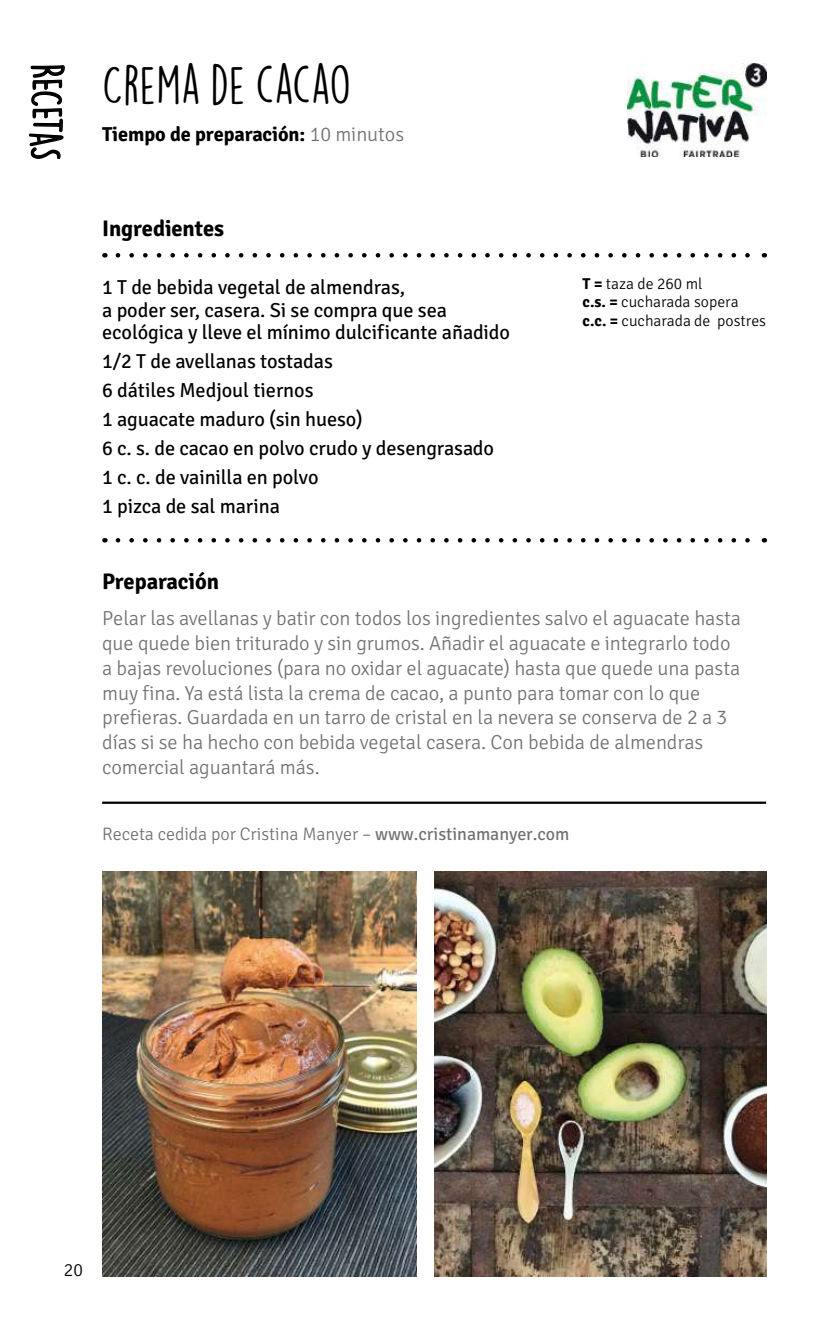
<style>
.page{position:relative;width:830px;height:1340px;background:#fff}
.page>*{position:absolute;margin:0;border:0;box-sizing:border-box;transform-origin:0 0}
.t1{font:49.5px "DK Lemon Yellow Sun";color:#000}
.t2{font:40.5px "DK Lemon Yellow Sun";letter-spacing:-.03em;color:#000}
.t3{font:700 22.5px "Signika Negative";letter-spacing:-.005em;color:#000}
.t4{font:300 20.25px/24.8px "Signika Negative";letter-spacing:-.005em;color:#707172}
.t5{font:20.25px/28.8px "Signika Negative";letter-spacing:-.005em;color:#000}
.t6{font:700 20.25px "Signika Negative";letter-spacing:-.005em;color:#000}
.t7{font:300 18px "Signika Negative";letter-spacing:-.005em;color:#707172}
.t8{font:300 18px "Signika Negative";color:#000}
.t9{font:300 15.75px/18.9px "Signika Negative";color:#000}
.s1{font-weight:300;color:#707172}
.s2{font-weight:700}
.s3{font-weight:400}
</style>
<div class="page">
<svg style="left:29px;top:65px;width:36px;height:95px"></svg>
<img style="left:102px;top:871px;width:315px;height:405px">
<img style="left:434px;top:871px;width:331px;height:405px">
<svg style="left:118px;top:253px;width:632px;height:4px"></svg>
<svg style="left:118px;top:538px;width:632px;height:4px"></svg>
<hr style="left:102px;top:801px;width:663px;height:2px;background:#000">
<img style="left:627px;top:64px;width:138px;height:92px">
<h2 class="t2" style="left:72px;top:64px;width:98px;rotate:90deg">RECETAS</h2>
<h1 class="t1" style="left:102px;top:54px;width:250px">CREMA DE CACAO</h1>
<p class="t6" style="left:102px;top:122px;width:303px">Tiempo de preparación: <span class="s1">10 minutos</span></p>
<p class="t3" style="left:102px;top:214px;width:123px">Ingredientes</p>
<p class="t5" style="left:102px;top:276px;width:409px;line-height:22.5px">1 T de bebida vegetal de almendras,<br>a poder ser, casera. Si se compra que sea ecológica y lleve el mínimo dulcificante añadido</p>
<p class="t5" style="left:102px;top:347px;width:393px">1/2 T de avellanas tostadas<br>6 dátiles Medjoul tiernos<br>1 aguacate maduro (sin hueso)<br>6 c. s. de cacao en polvo crudo y desengrasado<br>1 c. c. de vainilla en polvo<br>1 pizca de sal marina</p>
<p class="t9" style="left:582px;top:274px;width:185px"><span class="s2">T =</span> taza de 260 ml<br><span class="s2">c.s. =</span> cucharada sopera <span class="s2">c.c. =</span> cucharada de postres</p>
<p class="t3" style="left:102px;top:568px;width:118px">Preparación</p>
<p class="t4" style="left:102px;top:606px;width:640px">Pelar las avellanas y batir con todos los ingredientes salvo el aguacate hasta que quede bien triturado y sin grumos. Añadir el aguacate e integrarlo todo a bajas revoluciones (para no oxidar el aguacate) hasta que quede una pasta muy fina. Ya está lista la crema de cacao, a punto para tomar con lo que prefieras. Guardada en un tarro de cristal en la nevera se conserva de 2 a 3 días si se ha hecho con bebida vegetal casera. Con bebida de almendras comercial aguantará más.</p>
<p class="t7" style="left:102px;top:823px;width:468px">Receta cedida por Cristina Manyer – <span class="s3">www.cristinamanyer.com</span></p>
<p class="t8" style="left:64px;top:1260px;width:21px">20</p>
</div>
